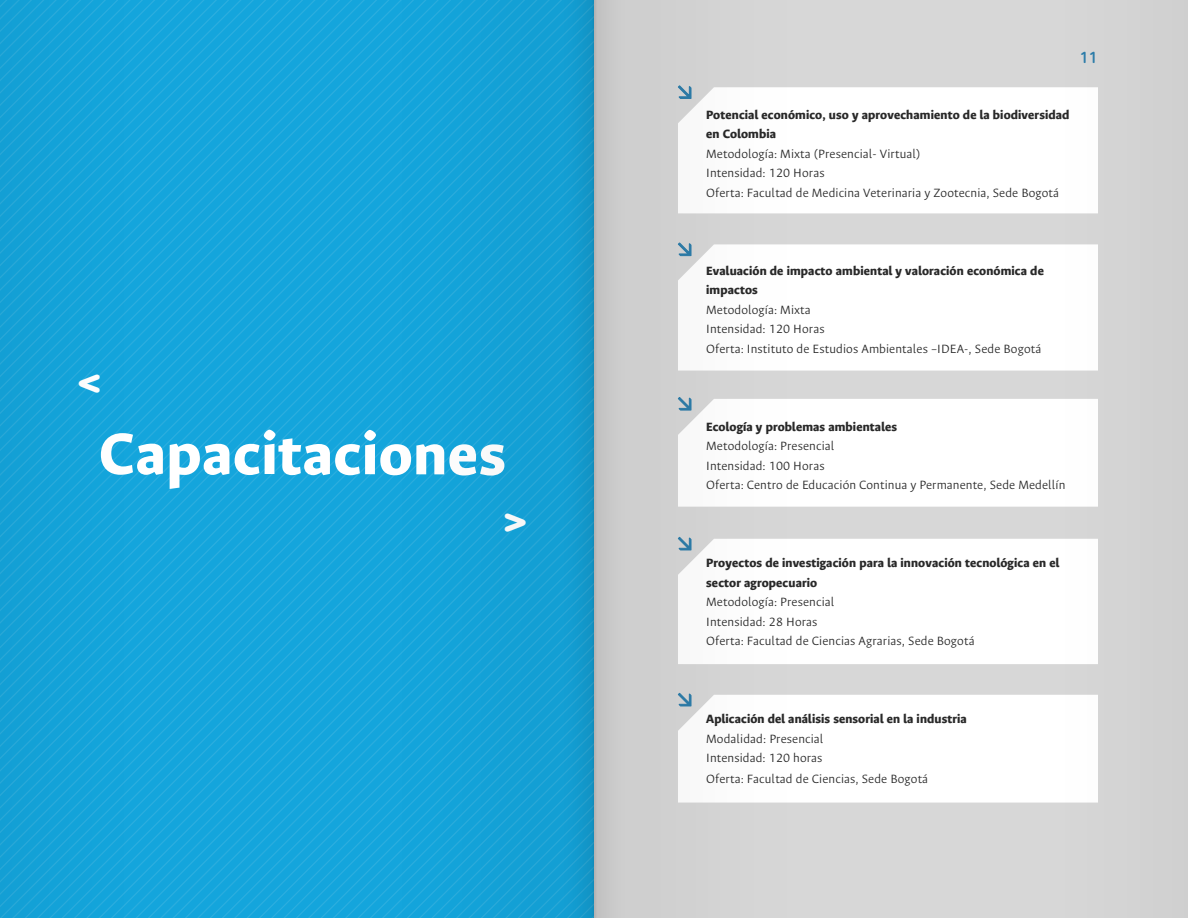
<style>
.page{position:relative;width:1188px;height:918px;background:#fff}
.page>*{position:absolute;margin:0;border:0;box-sizing:border-box;transform-origin:0 0}
.t1{font:800 64.5px "Ancizar Sans";letter-spacing:.015em;color:#fff}
.t2{font:700 45px "DIN Next Rounded LT Pro";color:#fff}
.t3{font:500 16.5px "DIN Next Rounded LT Pro";color:#2d7daa}
.t4{font:300 13.5px/19.5px "Ancizar Sans";letter-spacing:.01em;color:#292929}
.t5{font:800 13.5px/19.5px "Ancizar Sans";letter-spacing:.01em;color:#292929}
</style>
<div class="page">
<img style="left:0;top:0;width:1188px;height:918px">
<h2 class="t2" style="left:77px;top:355px;width:27px">&lt;</h2>
<h1 class="t1" style="left:99px;top:418px;width:408px">Capacitaciones</h1>
<h2 class="t2" style="left:503px;top:493px;width:27px">&gt;</h2>
<p class="t3" style="left:1080px;top:48px;width:20px">11</p>
<p class="t5" style="left:706px;top:105px;width:365px">Potencial económico, uso y aprovechamiento de la biodiversidad en Colombia</p>
<p class="t4" style="left:706px;top:144px;width:354px">Metodología: Mixta (Presencial- Virtual)<br>Intensidad: 120 Horas<br>Oferta: Facultad de Medicina Veterinaria y Zootecnia, Sede Bogotá</p>
<p class="t5" style="left:706px;top:261px;width:339px">Evaluación de impacto ambiental y valoración económica de impactos</p>
<p class="t4" style="left:706px;top:300px;width:337px">Metodología: Mixta<br>Intensidad: 120 Horas<br>Oferta: Instituto de Estudios Ambientales –IDEA-, Sede Bogotá</p>
<p class="t5" style="left:706px;top:417px;width:192px">Ecología y problemas ambientales</p>
<p class="t4" style="left:706px;top:436px;width:361px">Metodología: Presencial<br>Intensidad: 100 Horas<br>Oferta: Centro de Educación Continua y Permanente, Sede Medellín</p>
<p class="t5" style="left:706px;top:553px;width:355px">Proyectos de investigación para la innovación tecnológica en el sector agropecuario</p>
<p class="t4" style="left:706px;top:592px;width:270px">Metodología: Presencial<br>Intensidad: 28 Horas<br>Oferta: Facultad de Ciencias Agrarias, Sede Bogotá</p>
<p class="t5" style="left:706px;top:709px;width:262px">Aplicación del análisis sensorial en la industria</p>
<p class="t4" style="left:706px;top:729px;width:119px">Modalidad: Presencial<br>Intensidad: 120 horas</p>
<p class="t4" style="left:706px;top:769px;width:223px">Oferta: Facultad de Ciencias, Sede Bogotá</p>
</div>
